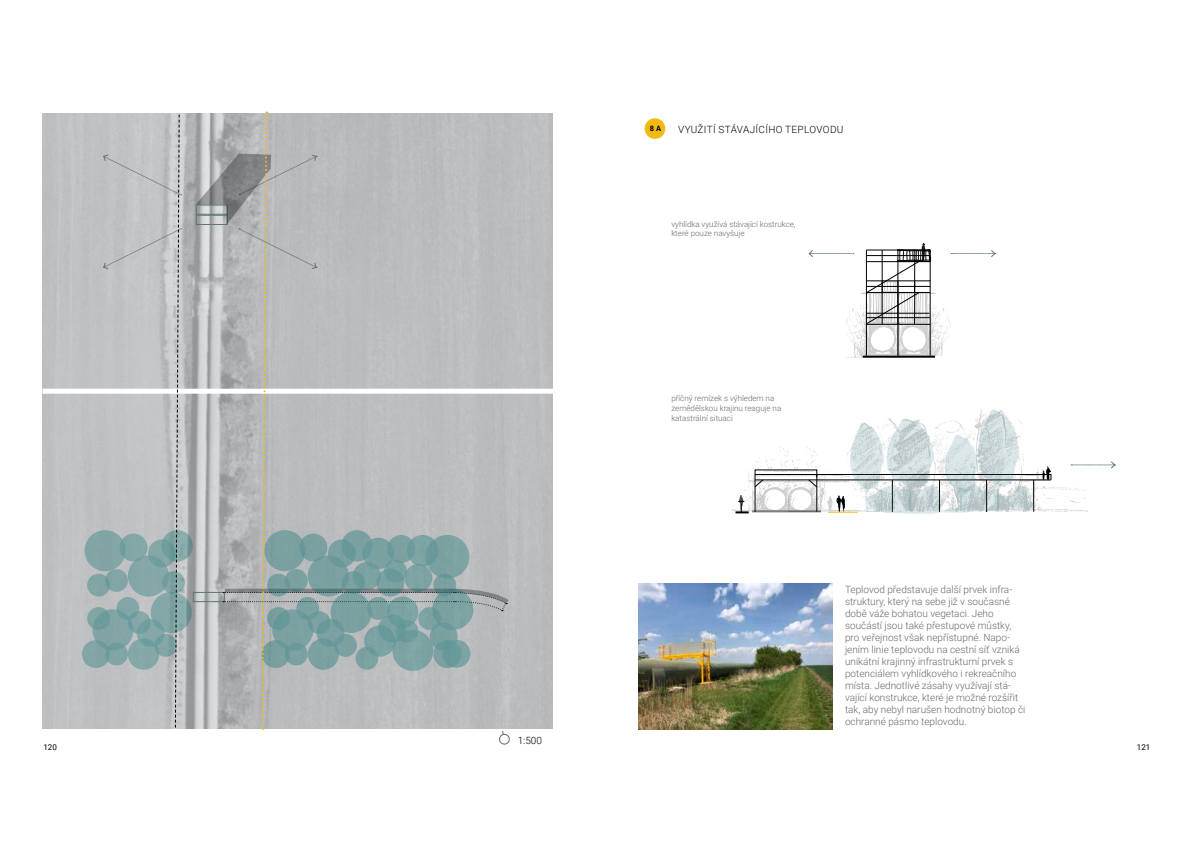
<style>
.page{position:relative;width:1191px;height:842px;background:#fff}
.page>*{position:absolute;margin:0;border:0;box-sizing:border-box;transform-origin:0 0}
.t1{font:300 10px/12px "Roboto";color:#67686b}
.t2{font:300 10px "Roboto";letter-spacing:.035em;color:#000}
.t3{font:300 8px/9.6px "Roboto";color:#67686b}
.t4{font:8px "Roboto";color:#000}
.t5{font:700 7.5px "Roboto";color:#000}
</style>
<div class="page">
<img style="left:43px;top:113px;width:510px;height:616px">
<div style="left:193px;top:592px;width:32px;height:10px;border:1px solid #60776e"></div>
<div style="left:87px;top:574px;width:23px;height:22px;background:#81a4a5;border-radius:50%"></div>
<div style="left:87px;top:607px;width:23px;height:23px;background:#82a5a6;border-radius:50%"></div>
<svg style="left:162px;top:571px;width:23px;height:23px"></svg>
<div style="left:82px;top:640px;width:28px;height:28px;background:#81a4a5;border-radius:50%"></div>
<div style="left:85px;top:530px;width:41px;height:41px;background:#81a4a5;border-radius:50%"></div>
<svg style="left:92px;top:609px;width:41px;height:41px"></svg>
<svg style="left:151px;top:592px;width:41px;height:41px"></svg>
<svg style="left:161px;top:530px;width:32px;height:31px"></svg>
<div style="left:43px;top:389px;width:595px;height:5px;background:#fff"></div>
<svg style="left:195px;top:112px;width:315px;height:633px;background:#b2b8ba"></svg>
<svg style="left:103px;top:114px;width:79px;height:615px;background:#b4bcbe"></svg>
<svg style="left:732px;top:409px;width:383px;height:105px"></svg>
<svg style="left:808px;top:243px;width:187px;height:115px"></svg>
<img style="left:638px;top:584px;width:194px;height:146px">
<div style="left:644px;top:118px;width:21px;height:21px;background:#f1bb13;border-radius:50%"></div>
<p class="t5" style="left:650px;top:123px;width:13px">8 A</p>
<p class="t2" style="left:678px;top:122px;width:167px">VYUŽITÍ STÁVAJÍCÍHO TEPLOVODU</p>
<p class="t3" style="left:671px;top:219px;width:126px">vyhlídka využívá stávající kostrukce, které pouze navyšuje</p>
<p class="t3" style="left:671px;top:393px;width:111px">příčný remízek s výhledem na zemědělskou krajinu reaguje na katastrální situaci</p>
<p class="t1" style="left:845px;top:583px;width:182px">Teplovod představuje další prvek infra&shy;struktury, který na sebe již v současné době váže bohatou vegetaci. Jeho součástí jsou také přestupové můstky, pro veřejnost však nepřístupné. Napo&shy;jením linie teplovodu na cestní síť vzniká unikátní krajinný infrastrukturní prvek s potenciálem vyhlídkového i rekreačního místa. Jednotlivé zásahy využívají stá&shy;vající konstrukce, které je možné rozšířit tak, aby nebyl narušen hodnotný biotop či ochranné pásmo teplovodu.</p>
<p class="t2" style="left:518px;top:733px;width:26px">1:500</p>
<p class="t4" style="left:43px;top:742px;width:15px">120</p>
<p class="t4" style="left:1136px;top:742px;width:15px">121</p>
</div>
